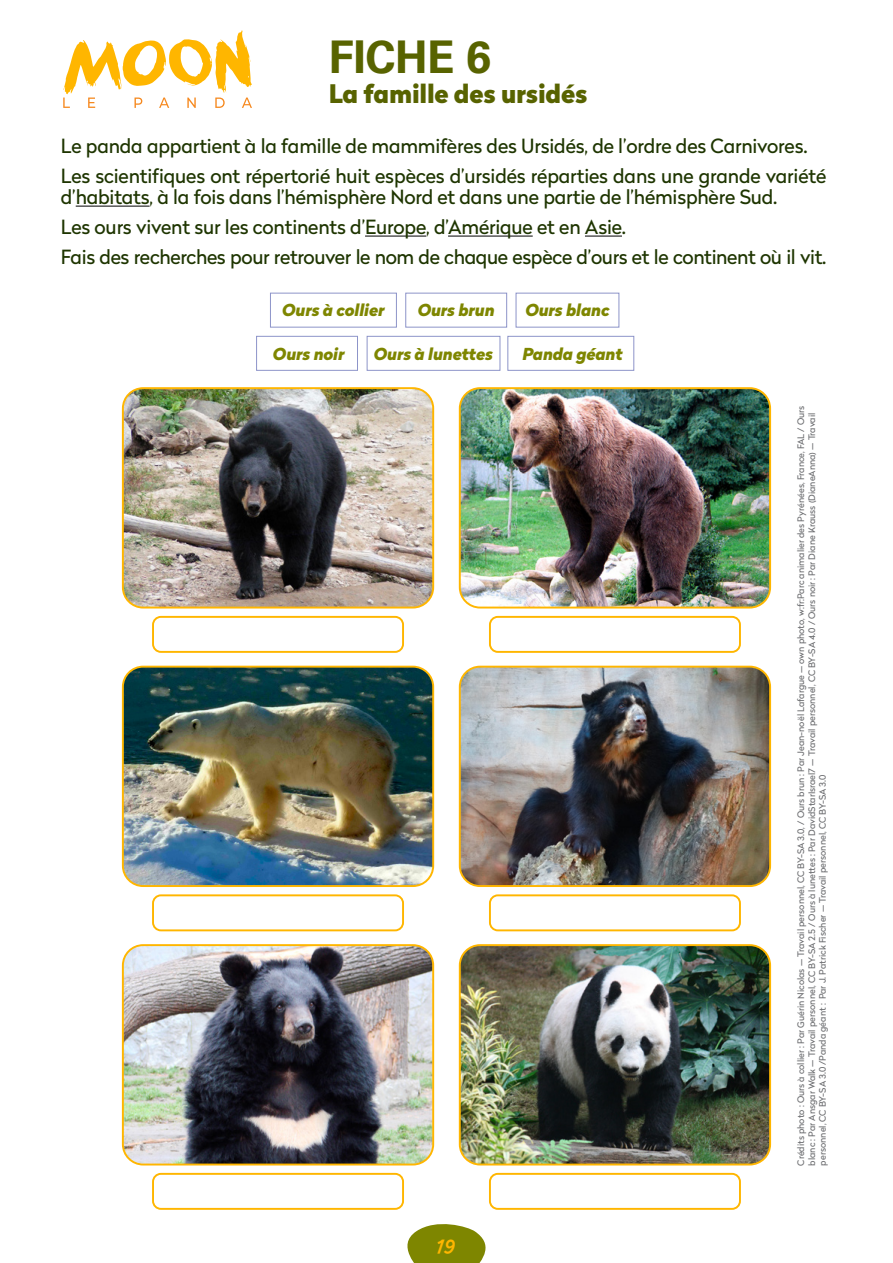
<style>
.page{position:relative;width:893px;height:1263px;background:#fff}
.page>*{position:absolute;margin:0;border:0;box-sizing:border-box;transform-origin:0 0}
.t1{font:700 45px "Univers LT Std";letter-spacing:-.01em;color:#586300}
.t2{font:900 25.5px "Radikal";letter-spacing:-.01em;color:#586300}
.t3{font:19.5px/21.5px "Radikal";letter-spacing:-.01em;color:#1e3501}
.t4{font:800 18px "Alkaline";color:#ffb600}
.t5{font:italic 900 16.5px "Radikal";letter-spacing:-.01em;color:#7e8600}
.t6{font:9px/10.8px "Radikal";color:#6d6e71}
</style>
<div class="page">
<svg style="left:407px;top:1224px;width:79px;height:39px"></svg>
<svg style="left:63px;top:30px;width:189px;height:78px"></svg>
<hr style="left:76px;top:206px;width:74px;height:1px;background:#000">
<hr style="left:365px;top:236px;width:61px;height:1px;background:#000">
<hr style="left:448px;top:236px;width:85px;height:1px;background:#000">
<hr style="left:585px;top:236px;width:37px;height:1px;background:#000">
<img style="left:123px;top:389px;width:310px;height:218px">
<div style="left:122px;top:387px;width:312px;height:221px;border:2px solid #ffb600;border-radius:20px"></div>
<div style="left:152px;top:616px;width:252px;height:37px;border:2px solid #ffb600;border-radius:8px"></div>
<div style="left:489px;top:616px;width:252px;height:37px;border:2px solid #ffb600;border-radius:8px"></div>
<img style="left:460px;top:389px;width:310px;height:218px">
<div style="left:459px;top:387px;width:312px;height:221px;border:2px solid #ffb600;border-radius:20px"></div>
<div style="left:152px;top:894px;width:252px;height:37px;border:2px solid #ffb600;border-radius:8px"></div>
<img style="left:123px;top:667px;width:310px;height:219px">
<div style="left:122px;top:666px;width:312px;height:221px;border:2px solid #ffb600;border-radius:20px"></div>
<div style="left:489px;top:894px;width:252px;height:37px;border:2px solid #ffb600;border-radius:8px"></div>
<img style="left:460px;top:667px;width:310px;height:219px">
<div style="left:459px;top:666px;width:312px;height:221px;border:2px solid #ffb600;border-radius:20px"></div>
<div style="left:152px;top:1173px;width:252px;height:37px;border:2px solid #ffb600;border-radius:8px"></div>
<img style="left:123px;top:946px;width:310px;height:218px">
<div style="left:122px;top:944px;width:312px;height:221px;border:2px solid #ffb600;border-radius:20px"></div>
<div style="left:489px;top:1173px;width:252px;height:37px;border:2px solid #ffb600;border-radius:8px"></div>
<img style="left:460px;top:946px;width:310px;height:218px">
<div style="left:459px;top:944px;width:312px;height:221px;border:2px solid #ffb600;border-radius:20px"></div>
<div style="left:270px;top:293px;width:127px;height:34px;border:1px solid #8d94c9"></div>
<div style="left:516px;top:293px;width:103px;height:34px;border:1px solid #8d94c9"></div>
<div style="left:405px;top:293px;width:102px;height:34px;border:1px solid #8d94c9"></div>
<div style="left:256px;top:336px;width:102px;height:35px;border:1px solid #8d94c9"></div>
<div style="left:367px;top:336px;width:133px;height:35px;border:1px solid #8d94c9"></div>
<div style="left:507px;top:336px;width:127px;height:35px;border:1px solid #8d94c9"></div>
<p class="t1" style="left:329px;top:31px;width:164px">FICHE 6</p>
<p class="t2" style="left:329px;top:74px;width:260px">La famille des ursidés</p>
<p class="t3" style="left:61px;top:134px;width:748px">Le panda appartient à la famille de mammifères des Ursidés, de l’ordre des Carnivores.</p>
<p class="t3" style="left:61px;top:164px;width:767px">Les scientifiques ont répertorié huit espèces d’ursidés réparties dans une grande variété d’habitats, à la fois dans l’hémisphère Nord et dans une partie de l’hémisphère Sud.</p>
<p class="t3" style="left:61px;top:216px;width:567px">Les ours vivent sur les continents d’Europe, d’Amérique et en Asie.</p>
<p class="t3" style="left:61px;top:246px;width:767px">Fais des recherches pour retrouver le nom de chaque espèce d’ours et le continent où il vit.</p>
<p class="t5" style="left:282px;top:298px;width:104px">Ours à collier</p>
<p class="t5" style="left:418px;top:298px;width:78px">Ours brun</p>
<p class="t5" style="left:525px;top:298px;width:86px">Ours blanc</p>
<p class="t5" style="left:273px;top:341px;width:73px">Ours noir</p>
<p class="t5" style="left:374px;top:341px;width:121px">Ours à lunettes</p>
<p class="t5" style="left:522px;top:341px;width:102px">Panda géant</p>
<h3 class="t4" style="left:436px;top:1235px;width:20px">19</h3>
<p class="t6" style="left:795px;top:1165px;width:761px;rotate:-90deg">Crédits photo : Ours à collier : Par Guérin Nicolas — Travail personnel, CC BY-SA 3.0, / Ours brun : Par Jean-noël Lafargue — own photo, w:fr:Parc animalier des Pyrénées, France, FAL / Ours blanc : Par Ansgar Walk — Travail personnel, CC BY-SA 2.5 / Ours à lunettes : Par DavidStarIsrael7 — Travail personnel, CC BY-SA 4.0 / Ours noir : Par Diane Krauss (DianeAnna) — Travail personnel, CC BY-SA 3.0 /Panda géant : Par J. Patrick Fischer — Travail personnel, CC BY-SA 3.0</p>
</div>
